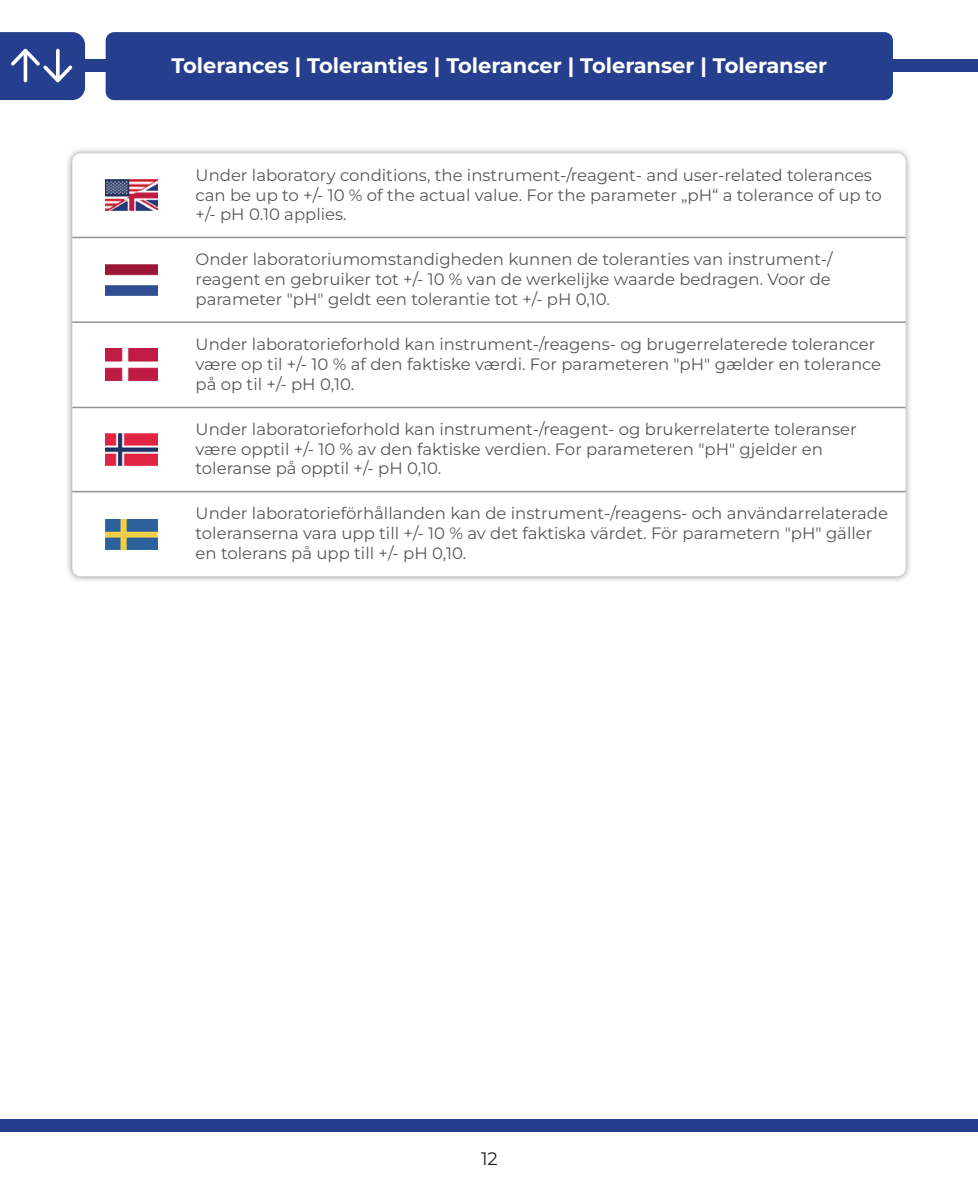
<style>
.page{position:relative;width:978px;height:1191px;background:#fff}
.page>*{position:absolute;margin:0;border:0;box-sizing:border-box;transform-origin:0 0}
.t1{font:700 21px "Montserrat";color:#fff}
.t2{font:18px "Montserrat";color:#231f20}
.Text{font:16.5px/19.8px "Montserrat";color:#57585a}
</style>
<div class="page">
<div style="left:0;top:60px;width:978px;height:12px;background:#253f8e"></div>
<div style="left:0;top:1119px;width:978px;height:12px;background:#253f8e"></div>
<div style="left:66px;top:146px;width:846px;height:437px;background:#231f20;opacity:.5"></div>
<div style="left:72px;top:153px;width:834px;height:423px;background:#fff;border-radius:9px"></div>
<hr style="left:72px;top:237px;width:834px;height:1px;background:#939598">
<hr style="left:72px;top:321px;width:834px;height:2px;background:#939598">
<hr style="left:72px;top:407px;width:834px;height:1px;background:#939598">
<hr style="left:72px;top:491px;width:834px;height:1px;background:#939598">
<svg style="left:0;top:32px;width:85px;height:68px"></svg>
<img style="left:106px;top:180px;width:52px;height:30px">
<img style="left:106px;top:264px;width:52px;height:31px">
<img style="left:106px;top:349px;width:52px;height:32px">
<img style="left:106px;top:519px;width:52px;height:30px">
<img style="left:106px;top:434px;width:52px;height:31px">
<div style="left:106px;top:32px;width:787px;height:68px;background:#253f8e;border-radius:9px"></div>
<p class="t1" style="left:171px;top:50px;width:657px">Tolerances | Toleranties | Tolerancer | Toleranser | Toleranser</p>
<p class="Text" style="left:196px;top:164px;width:688px">Under laboratory conditions, the instrument-/reagent- and user-related tolerances can be up to +/- 10 % of the actual value. For the parameter „pH“ a tolerance of up to +/- pH 0.10 applies.</p>
<p class="Text" style="left:196px;top:249px;width:639px;text-align:justify">Onder laboratoriumomstandigheden kunnen de toleranties van instrument-/ reagent en gebruiker tot +/- 10 % van de werkelijke waarde bedragen. Voor de parameter "pH" geldt een tolerantie tot +/- pH 0,10.</p>
<p class="Text" style="left:196px;top:334px;width:687px">Under laboratorieforhold kan instrument-/reagens- og brugerrelaterede tolerancer være op til +/- 10 % af den faktiske værdi. For parameteren "pH" gælder en tolerance på op til +/- pH 0,10.</p>
<p class="Text" style="left:196px;top:418px;width:663px">Under laboratorieforhold kan instrument-/reagent- og brukerrelaterte toleranser være opptil +/- 10 % av den faktiske verdien. For parameteren "pH" gjelder en toleranse på opptil +/- pH 0,10.</p>
<p class="Text" style="left:196px;top:503px;width:694px">Under laboratorieförhållanden kan de instrument-/reagens- och användarrelaterade toleranserna vara upp till +/- 10 % av det faktiska värdet. För parametern "pH" gäller en tolerans på upp till +/- pH 0,10.</p>
<p class="t2" style="left:481px;top:1146px;width:18px">12</p>
</div>
